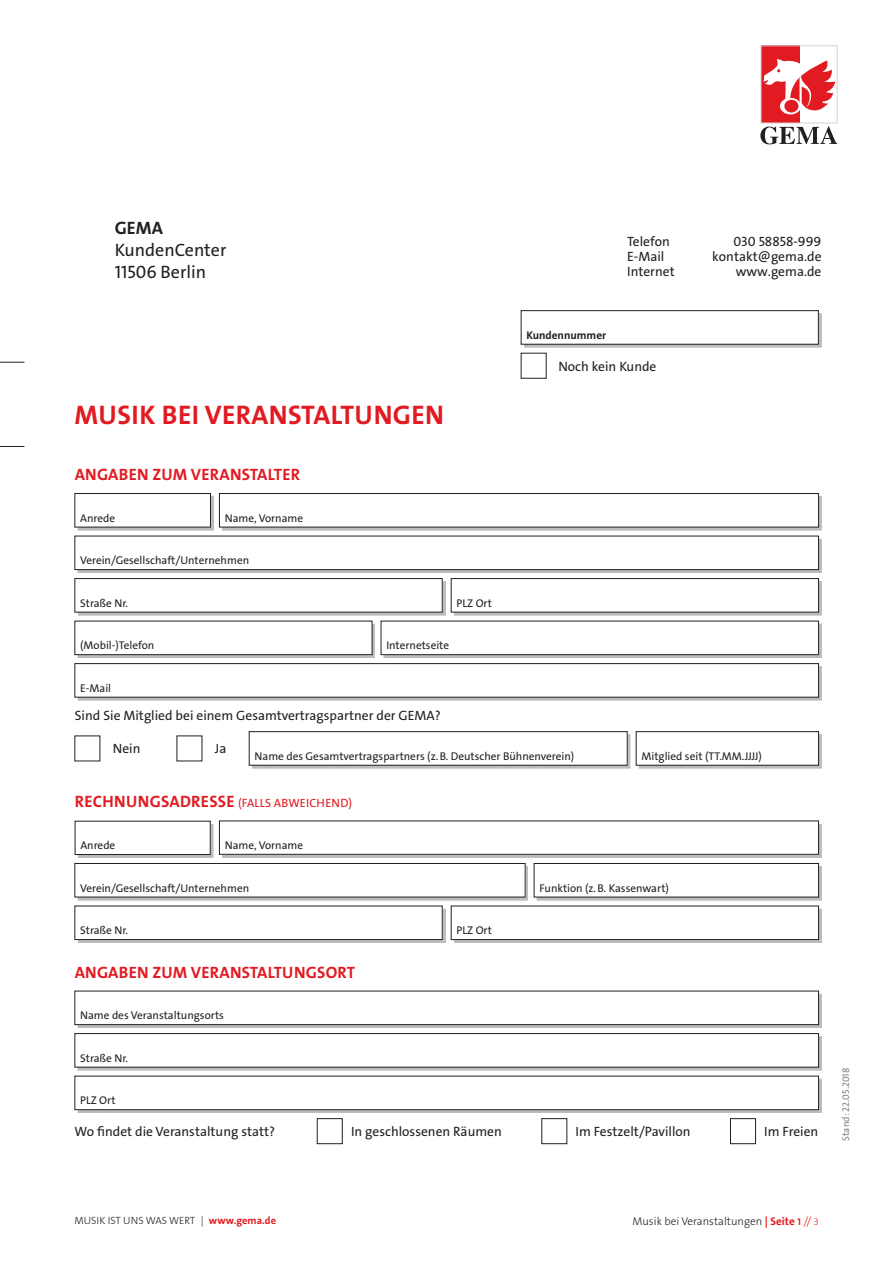
<style>
.page{position:relative;width:893px;height:1263px;background:#fff}
.page>*{position:absolute;margin:0;border:0;box-sizing:border-box;transform-origin:0 0}
.t1{font:27px "The Sans LP7 Bld";letter-spacing:.015em;color:#e21a21}
.t2{font:18px/21.6px "The Sans LP5 Plain";color:#231f20}
.t3{font:18px "The Sans LP7 Bld";color:#231f20}
.t4{font:16.5px "The Sans LP7 Bld";letter-spacing:.015em;color:#e21a21}
.t5{font:13.5px/14.9px "The Sans LP5 Plain";color:#231f20}
.t6{font:12px "The Sans LP5 Plain";letter-spacing:.015em;color:#e21a21}
.t7{font:11.25px "The Sans LP5 Plain";color:#231f20}
.t8{font:11.25px "The Sans LP3 Lig";color:#231f20}
.t9{font:11.25px "The Sans LP7 Bld";color:#231f20}
.t10{font:10.5px "The Sans LP3 Lig";color:#231f20}
.t11{font:9.75px "The Sans LP5 Plain";color:#808285}
.s1{font-family:"The Sans LP7 Bld";font-size:16.5px}
.s2{font-family:"The Sans LP7 Bld";color:#e21a21}
.s3{font-family:"The Sans LP7 Bld";font-size:9.75px;color:#e21a21}
.s4{color:#e21a21}
.s5{font-size:9.75px;color:#e21a21}
</style>
<div class="page">
<svg style="left:760px;top:127px;width:77px;height:17px"></svg>
<div style="left:761px;top:46px;width:38px;height:77px;background:#e21a21"></div>
<div style="left:761px;top:46px;width:76px;height:77px;border:1px solid #d1d2d4"></div>
<div style="left:780px;top:98px;width:21px;height:16px;border:1px solid #fff;border-radius:50%"></div>
<div style="left:784px;top:100px;width:14px;height:12px;border:2px solid #e21a21;border-radius:50%"></div>
<svg style="left:763px;top:58px;width:72px;height:53px"></svg>
<div style="left:524px;top:313px;width:298px;height:34px;background:#231f20;opacity:.3"></div>
<div style="left:521px;top:311px;width:297px;height:33px;background:#fff"></div>
<div style="left:521px;top:310px;width:298px;height:34px;border:1px solid #231f20"></div>
<svg style="left:0;top:446px;width:24px;height:1px"></svg>
<svg style="left:0;top:362px;width:24px;height:1px"></svg>
<div style="left:78px;top:994px;width:744px;height:34px;background:#231f20;opacity:.3"></div>
<div style="left:75px;top:991px;width:743px;height:34px;background:#fff"></div>
<div style="left:75px;top:991px;width:744px;height:34px;border:1px solid #231f20"></div>
<div style="left:78px;top:1036px;width:744px;height:34px;background:#231f20;opacity:.3"></div>
<div style="left:75px;top:1033px;width:743px;height:34px;background:#fff"></div>
<div style="left:75px;top:1033px;width:744px;height:34px;border:1px solid #231f20"></div>
<div style="left:78px;top:1079px;width:744px;height:34px;background:#231f20;opacity:.3"></div>
<div style="left:75px;top:1076px;width:743px;height:34px;background:#fff"></div>
<div style="left:75px;top:1076px;width:744px;height:34px;border:1px solid #231f20"></div>
<div style="left:78px;top:624px;width:297px;height:34px;background:#231f20;opacity:.3"></div>
<div style="left:75px;top:621px;width:297px;height:34px;background:#fff"></div>
<div style="left:75px;top:621px;width:297px;height:34px;border:1px solid #231f20"></div>
<div style="left:78px;top:666px;width:744px;height:34px;background:#231f20;opacity:.3"></div>
<div style="left:75px;top:664px;width:743px;height:33px;background:#fff"></div>
<div style="left:75px;top:663px;width:744px;height:34px;border:1px solid #231f20"></div>
<div style="left:384px;top:624px;width:438px;height:34px;background:#231f20;opacity:.3"></div>
<div style="left:381px;top:621px;width:437px;height:34px;background:#fff"></div>
<div style="left:381px;top:621px;width:438px;height:34px;border:1px solid #231f20"></div>
<div style="left:78px;top:496px;width:136px;height:34px;background:#231f20;opacity:.3"></div>
<div style="left:75px;top:493px;width:135px;height:34px;background:#fff"></div>
<div style="left:75px;top:493px;width:136px;height:34px;border:1px solid #231f20"></div>
<div style="left:78px;top:539px;width:744px;height:34px;background:#231f20;opacity:.3"></div>
<div style="left:75px;top:536px;width:743px;height:34px;background:#fff"></div>
<div style="left:75px;top:536px;width:744px;height:34px;border:1px solid #231f20"></div>
<div style="left:78px;top:581px;width:367px;height:34px;background:#231f20;opacity:.3"></div>
<div style="left:75px;top:578px;width:367px;height:34px;background:#fff"></div>
<div style="left:75px;top:578px;width:367px;height:34px;border:1px solid #231f20"></div>
<div style="left:222px;top:496px;width:600px;height:34px;background:linear-gradient(to right,#bcbdc0,#bcbdc0)"></div>
<div style="left:219px;top:493px;width:599px;height:34px;background:#fff"></div>
<div style="left:219px;top:493px;width:600px;height:34px;border:1px solid #231f20"></div>
<div style="left:454px;top:581px;width:368px;height:34px;background:#231f20;opacity:.3"></div>
<div style="left:451px;top:578px;width:367px;height:34px;background:#fff"></div>
<div style="left:451px;top:578px;width:368px;height:34px;border:1px solid #231f20"></div>
<div style="left:78px;top:824px;width:135px;height:34px;background:#231f20;opacity:.3"></div>
<div style="left:75px;top:821px;width:135px;height:33px;background:#fff"></div>
<div style="left:75px;top:821px;width:135px;height:34px;border:1px solid #231f20"></div>
<div style="left:78px;top:866px;width:450px;height:34px;background:#231f20;opacity:.3"></div>
<div style="left:75px;top:863px;width:450px;height:34px;background:#fff"></div>
<div style="left:75px;top:863px;width:450px;height:34px;border:1px solid #231f20"></div>
<div style="left:537px;top:866px;width:285px;height:34px;background:#231f20;opacity:.3"></div>
<div style="left:534px;top:863px;width:284px;height:34px;background:#fff"></div>
<div style="left:534px;top:863px;width:285px;height:34px;border:1px solid #231f20"></div>
<div style="left:78px;top:909px;width:367px;height:34px;background:#231f20;opacity:.3"></div>
<div style="left:75px;top:906px;width:367px;height:33px;background:#fff"></div>
<div style="left:75px;top:906px;width:367px;height:34px;border:1px solid #231f20"></div>
<div style="left:222px;top:824px;width:600px;height:34px;background:#231f20;opacity:.3"></div>
<div style="left:219px;top:821px;width:599px;height:33px;background:#fff"></div>
<div style="left:454px;top:909px;width:368px;height:34px;background:#231f20;opacity:.3"></div>
<div style="left:451px;top:906px;width:367px;height:33px;background:#fff"></div>
<div style="left:451px;top:906px;width:368px;height:34px;border:1px solid #231f20"></div>
<div style="left:252px;top:734px;width:378px;height:34px;background:#231f20;opacity:.3"></div>
<div style="left:249px;top:732px;width:378px;height:33px;background:#fff"></div>
<div style="left:249px;top:731px;width:378px;height:34px;border:1px solid #231f20"></div>
<div style="left:639px;top:734px;width:183px;height:34px;background:#231f20;opacity:.3"></div>
<div style="left:636px;top:732px;width:182px;height:33px;background:#fff"></div>
<div style="left:636px;top:731px;width:183px;height:34px;border:1px solid #231f20"></div>
<div style="left:542px;top:1118px;width:25px;height:26px;border:1px solid #231f20"></div>
<div style="left:317px;top:1118px;width:25px;height:26px;border:1px solid #231f20"></div>
<div style="left:730px;top:1118px;width:26px;height:26px;border:1px solid #231f20"></div>
<h2 class="t3" style="left:115px;top:217px;width:50px">GEMA</h2>
<h2 class="t2" style="left:115px;top:239px;width:113px">KundenCenter<br>11506 Berlin</h2>
<h1 class="t1" style="left:75px;top:397px;width:371px">MUSIK BEI VERANSTALTUNGEN</h1>
<h3 class="t4" style="left:75px;top:464px;width:227px">ANGABEN ZUM VERANSTALTER</h3>
<p class="t7" style="left:80px;top:511px;width:36px">Anrede</p>
<p class="t7" style="left:80px;top:553px;width:170px">Verein/Gesellschaft/Unternehmen</p>
<p class="t7" style="left:80px;top:596px;width:50px">Straße Nr.</p>
<p class="t7" style="left:225px;top:511px;width:80px">Name, Vorname</p>
<p class="t7" style="left:456px;top:596px;width:37px">PLZ Ort</p>
<p class="t7" style="left:80px;top:638px;width:76px">(Mobil-)Telefon</p>
<p class="t7" style="left:80px;top:681px;width:33px">E-Mail</p>
<p class="t7" style="left:386px;top:638px;width:64px">Internetseite</p>
<p class="t5" style="left:75px;top:708px;width:367px">Sind Sie Mitglied bei einem Gesamtvertragspartner der GEMA?</p>
<p class="t5" style="left:627px;top:249px;width:49px">E-Mail<br>Internet</p>
<p class="t9" style="left:526px;top:328px;width:81px">Kundennummer</p>
<p class="t5" style="left:558px;top:359px;width:100px">Noch kein Kunde</p>
<p class="t5" style="left:712px;top:234px;width:111px;text-align:right">030 58858-999 kontakt@gema.de www.gema.de</p>
<p class="t5" style="left:113px;top:741px;width:29px">Nein</p>
<p class="t5" style="left:215px;top:741px;width:13px">Ja</p>
<p class="t7" style="left:255px;top:749px;width:321px">Name des Gesamtvertragspartners (z.B. Deutscher Bühnenverein)</p>
<p class="t6" style="left:75px;top:796px;width:279px"><span class="s1">RECHNUNGSADRESSE</span> (FALLS ABWEICHEND)</p>
<p class="t7" style="left:641px;top:749px;width:122px">Mitglied seit (TT.MM.JJJJ)</p>
<p class="t7" style="left:80px;top:838px;width:36px">Anrede</p>
<p class="t7" style="left:80px;top:881px;width:170px">Verein/Gesellschaft/Unternehmen</p>
<p class="t7" style="left:539px;top:881px;width:131px">Funktion (z.B. Kassenwart)</p>
<p class="t7" style="left:80px;top:923px;width:50px">Straße Nr.</p>
<p class="t7" style="left:225px;top:838px;width:80px">Name, Vorname</p>
<p class="t7" style="left:456px;top:923px;width:37px">PLZ Ort</p>
<h3 class="t4" style="left:75px;top:961px;width:282px">ANGABEN ZUM VERANSTALTUNGSORT</h3>
<p class="t7" style="left:80px;top:1008px;width:145px">Name des Veranstaltungsorts</p>
<p class="t7" style="left:80px;top:1051px;width:50px">Straße Nr.</p>
<p class="t7" style="left:80px;top:1093px;width:37px">PLZ Ort</p>
<p class="t5" style="left:75px;top:1124px;width:202px">Wo findet die Veranstaltung statt?</p>
<p class="t5" style="left:351px;top:1124px;width:152px">In geschlossenen Räumen</p>
<p class="t5" style="left:576px;top:1124px;width:117px">Im Festzelt/Pavillon</p>
<p class="t5" style="left:764px;top:1124px;width:56px">Im Freien</p>
<p class="t11" style="left:840px;top:1141px;width:75px;rotate:-90deg">Stand: 22.05.2018</p>
<p class="t10" style="left:74px;top:1214px;width:203px">MUSIK IST UNS WAS WERT | <span class="s2">www.gema.de</span></p>
<p class="t8" style="left:632px;top:1213px;width:188px">Musik bei Veranstaltungen <span class="s2">| Seite</span> <span class="s3">1</span> <span class="s4">//</span> <span class="s5">3</span></p>
</div>
